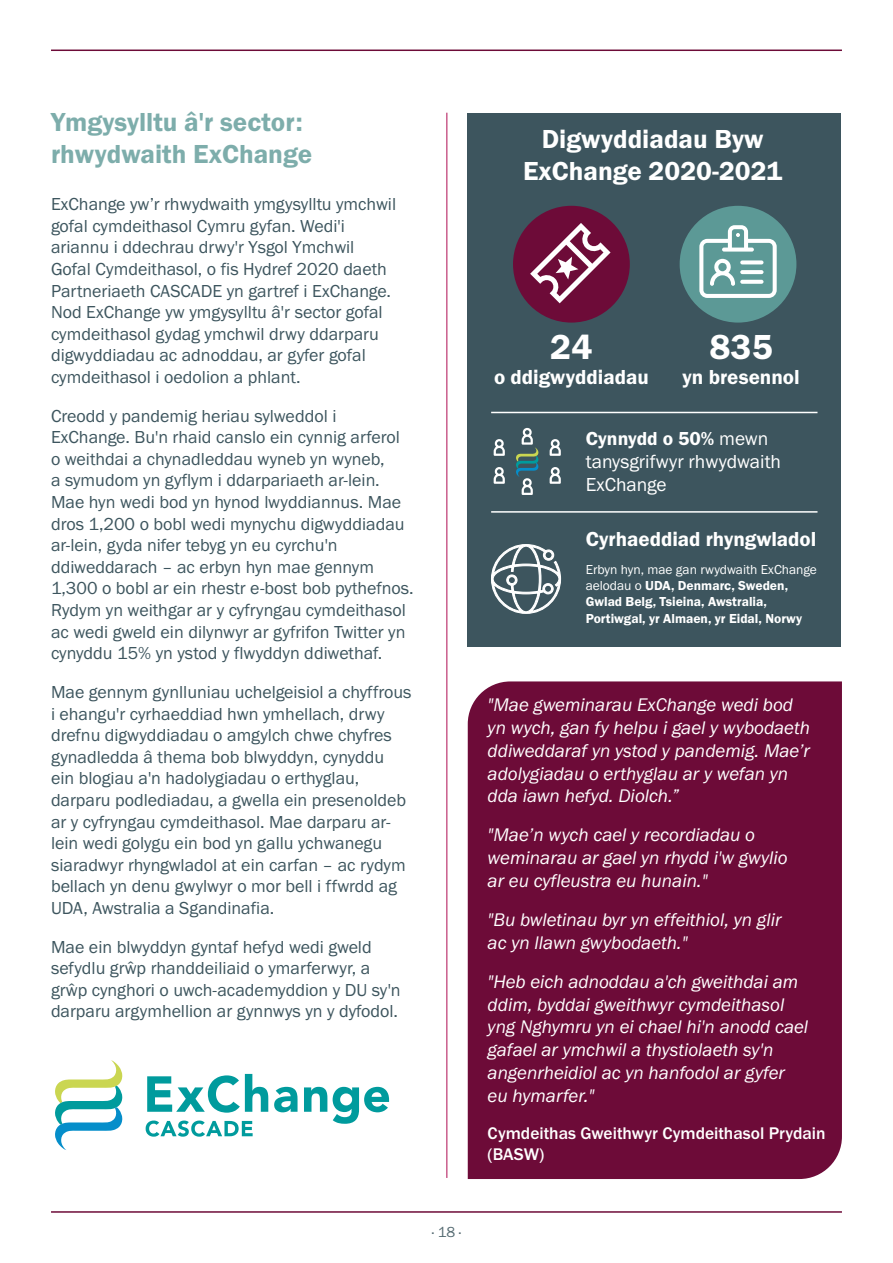
<style>
.page{position:relative;width:893px;height:1263px;background:#fff}
.page>*{position:absolute;margin:0;border:0;box-sizing:border-box;transform-origin:0 0}
.Heading{font:36px "Franklin Gothic URW Dem";color:#fff}
.Subheading{font:27px/32.4px "Franklin Gothic URW Dem";color:#7dadab}
.Subheading-2{font:27px/32.4px "Franklin Gothic URW Dem";color:#fff;text-align:center}
.Heading-2{font:21px "Franklin Gothic URW Dem";color:#fff}
.Heading-3{font:19.5px/23.4px "Franklin Gothic URW Boo";color:#fff}
.t1{font:18.9px/22.6px "Franklin Gothic URW Boo Ita";color:#fff}
.Body_copy{font:18px/21.6px "Franklin Gothic URW Boo";color:#3d555e}
.t2{font:500 17.4px/21px "Franklin Gothic URW";color:#fff}
.t3{font:15px "Franklin Gothic URW Boo";color:#556b72}
.Heading-4{font:13.5px/16.2px "Franklin Gothic URW Dem";color:#fff}
.s1{font-family:"Franklin Gothic URW Dem"}
.s2{font-family:"Franklin Gothic URW Boo"}
</style>
<div class="page">
<hr style="left:51px;top:50px;width:791px;height:1px;background:#6d0b38">
<hr style="left:51px;top:1211px;width:791px;height:2px;background:#6d0b38">
<div style="left:468px;top:681px;width:374px;height:498px;background:#6d0b38"></div>
<div style="left:467px;top:113px;width:374px;height:533px;background:#3d555e"></div>
<hr style="left:446px;top:113px;width:1px;height:1065px;background:#af0d53">
<div style="left:513px;top:206px;width:117px;height:117px;background:#6d0b38;border-radius:50%"></div>
<svg style="left:530px;top:223px;width:81px;height:80px"></svg>
<div style="left:680px;top:206px;width:116px;height:117px;background:#5c9996;border-radius:50%"></div>
<svg style="left:699px;top:225px;width:78px;height:73px"></svg>
<svg style="left:740px;top:260px;width:23px;height:4px"></svg>
<svg style="left:740px;top:270px;width:23px;height:4px"></svg>
<svg style="left:740px;top:280px;width:23px;height:4px"></svg>
<hr style="left:491px;top:412px;width:326px;height:1px;background:#fff">
<hr style="left:491px;top:511px;width:326px;height:2px;background:#fff">
<svg style="left:491px;top:544px;width:71px;height:70px"></svg>
<svg style="left:550px;top:467px;width:11px;height:17px"></svg>
<svg style="left:550px;top:439px;width:11px;height:17px"></svg>
<svg style="left:494px;top:467px;width:11px;height:17px"></svg>
<svg style="left:494px;top:439px;width:11px;height:17px"></svg>
<svg style="left:516px;top:427px;width:22px;height:68px"></svg>
<svg style="left:55px;top:1060px;width:67px;height:90px"></svg>
<svg style="left:147px;top:1074px;width:121px;height:39px"></svg>
<svg style="left:274px;top:1087px;width:24px;height:25px"></svg>
<svg style="left:304px;top:1087px;width:23px;height:25px"></svg>
<svg style="left:333px;top:1087px;width:56px;height:37px"></svg>
<svg style="left:146px;top:1120px;width:107px;height:17px"></svg>
<p class="Subheading" style="left:51px;top:105px;width:263px">Ymgysylltu â'r sector: rhwydwaith ExChange</p>
<p class="Body_copy" style="left:51px;top:193px;width:347px">ExChange yw’r rhwydwaith ymgysylltu ymchwil gofal cymdeithasol Cymru gyfan. Wedi'i ariannu i ddechrau drwy'r Ysgol Ymchwil Gofal Cymdeithasol, o fis Hydref 2020 daeth Partneriaeth CASCADE yn gartref i ExChange.<br>Nod ExChange yw ymgysylltu â'r sector gofal cymdeithasol gydag ymchwil drwy ddarparu digwyddiadau ac adnoddau, ar gyfer gofal cymdeithasol i oedolion a phlant.</p>
<p class="Body_copy" style="left:51px;top:404px;width:364px">Creodd y pandemig heriau sylweddol i ExChange. Bu'n rhaid canslo ein cynnig arferol o weithdai a chynadleddau wyneb yn wyneb,<br>a symudom yn gyflym i ddarpariaeth ar-lein.<br>Mae hyn wedi bod yn hynod lwyddiannus. Mae dros 1,200 o bobl wedi mynychu digwyddiadau ar-lein, gyda nifer tebyg yn eu cyrchu'n ddiweddarach – ac erbyn hyn mae gennym 1,300 o bobl ar ein rhestr e-bost bob pythefnos.<br>Rydym yn weithgar ar y cyfryngau cymdeithasol ac wedi gweld ein dilynwyr ar gyfrifon Twitter yn cynyddu 15% yn ystod y flwyddyn ddiwethaf.</p>
<p class="Body_copy" style="left:51px;top:681px;width:362px">Mae gennym gynlluniau uchelgeisiol a chyffrous i ehangu'r cyrhaeddiad hwn ymhellach, drwy drefnu digwyddiadau o amgylch chwe chyfres gynadledda â thema bob blwyddyn, cynyddu ein blogiau a'n hadolygiadau o erthyglau, darparu podlediadau, a gwella ein presenoldeb ar y cyfryngau cymdeithasol. Mae darparu ar&shy;lein wedi golygu ein bod yn gallu ychwanegu siaradwyr rhyngwladol at ein carfan – ac rydym bellach yn denu gwylwyr o mor bell i ffwrdd ag UDA, Awstralia a Sgandinafia.</p>
<p class="Body_copy" style="left:51px;top:935px;width:351px">Mae ein blwyddyn gyntaf hefyd wedi gweld sefydlu grŵp rhanddeiliaid o ymarferwyr, a grŵp cynghori o uwch-academyddion y DU sy'n darparu argymhellion ar gynnwys yn y dyfodol.</p>
<p class="t3" style="left:432px;top:1222px;width:30px">⋅ 18 ⋅</p>
<p class="Subheading-2" style="left:523px;top:122px;width:261px">Digwyddiadau Byw<br>ExChange 2020-2021</p>
<p class="Heading" style="left:550px;top:325px;width:44px">24</p>
<p class="Heading-2" style="left:494px;top:364px;width:156px">o ddigwyddiadau</p>
<p class="Heading" style="left:709px;top:325px;width:65px">835</p>
<p class="Heading-2" style="left:682px;top:364px;width:119px">yn bresennol</p>
<p class="Heading-3" style="left:586px;top:426px;width:197px"><span class="s1">Cynnydd o 50%</span> mewn tanysgrifwyr rhwydwaith<br>ExChange</p>
<p class="Heading-2" style="left:586px;top:526px;width:232px">Cyrhaeddiad rhyngwladol</p>
<p class="Heading-4" style="left:586px;top:561px;width:233px"><span class="s2">Erbyn hyn, mae gan rwydwaith ExChange aelodau o</span> UDA, Denmarc, Sweden, Gwlad Belg, Tsieina, Awstralia, Portiwgal, yr Almaen, yr Eidal, Norwy</p>
<p class="t1" style="left:488px;top:693px;width:324px">"Mae gweminarau ExChange wedi bod yn wych, gan fy helpu i gael y wybodaeth ddiweddaraf yn ystod y pandemig. Mae’r adolygiadau o erthyglau ar y wefan yn dda iawn hefyd. Diolch.”</p>
<p class="t1" style="left:488px;top:823px;width:302px">"Mae’n wych cael y recordiadau o weminarau ar gael yn rhydd i'w gwylio ar eu cyfleustra eu hunain."</p>
<p class="t1" style="left:488px;top:908px;width:295px">"Bu bwletinau byr yn effeithiol, yn glir ac yn llawn gwybodaeth."</p>
<p class="t1" style="left:488px;top:970px;width:322px">"Heb eich adnoddau a'ch gweithdai am ddim, byddai gweithwyr cymdeithasol yng Nghymru yn ei chael hi'n anodd cael gafael ar ymchwil a thystiolaeth sy'n angenrheidiol ac yn hanfodol ar gyfer eu hymarfer."</p>
<p class="t2" style="left:488px;top:1122px;width:339px">Cymdeithas Gweithwyr Cymdeithasol Prydain (BASW)</p>
</div>
